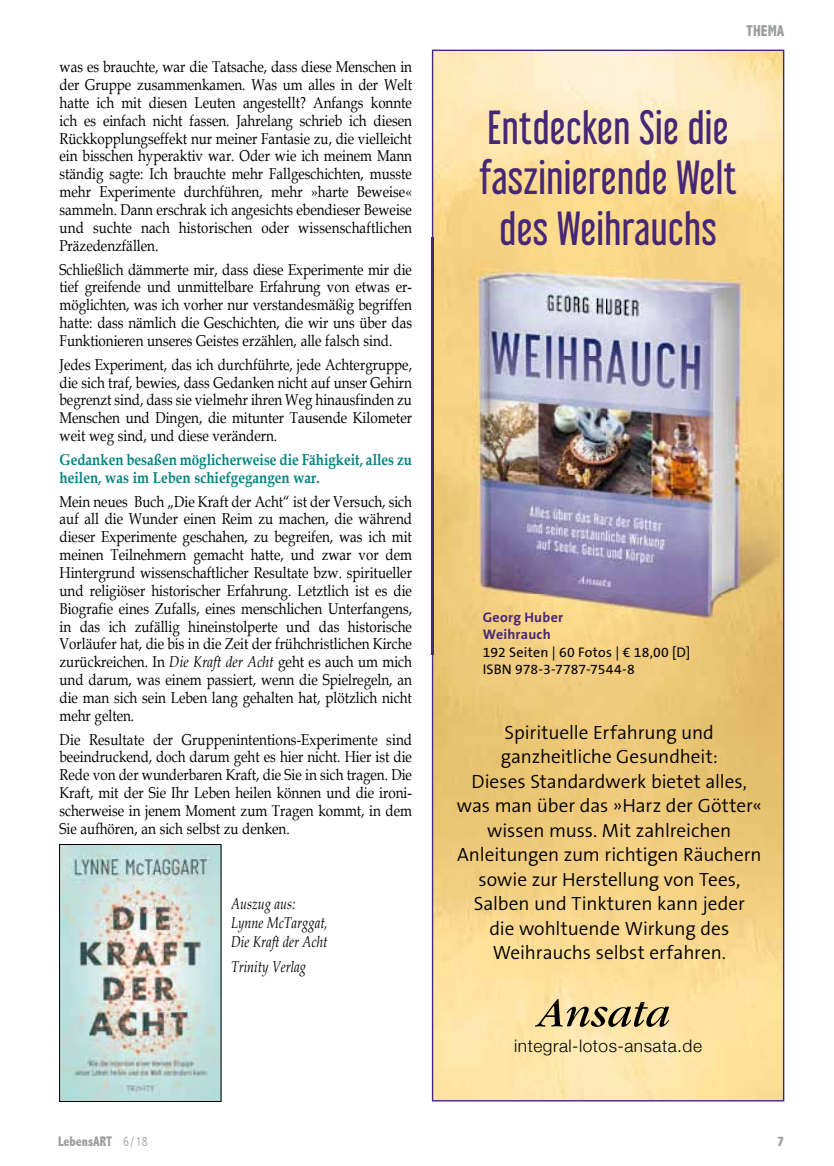
<style>
.page{position:relative;width:834px;height:1166px;background:#fff}
.page>*{position:absolute;margin:0;border:0;box-sizing:border-box;transform-origin:0 0}
.t1{font:42px/50.8px "Libel Suit Rg";letter-spacing:.01em;color:#462775;text-align:center}
.t2{font:300 19.25px/24.5px "The Sans B W4";letter-spacing:-.005em;color:#000;text-align:center}
.t3{font:300 17.32px "Helvetica Neue";letter-spacing:.03em;color:#000}
.t4{font:15.75px/17.8px "Book Antiqua";color:#000;text-align:justify;scale:.85 1}
.t5{font:700 15.75px/17.8px "Book Antiqua";color:#008480;scale:.85 1}
.t6{font:italic 15.75px/19.2px "Book Antiqua";color:#000;scale:.8 1}
.t7{font:800 condensed 15.75px "Abadi";color:#9c9e9f;scale:.92 1}
.t8{font:14px/17.5px "The Sans B W5 Plain";letter-spacing:.015em;color:#000}
.t9{font:700 14px/17.5px "The Sans B W7";letter-spacing:.02em;color:#462775}
.t10{font:800 condensed 14px "Abadi";color:#9c9e9f;scale:.92 1}
.t11{font:800 condensed 14px "Abadi";color:#9c9e9f}
.s1{font-style:italic}
.s2{font-weight:300}
</style>
<div class="page">
<img style="left:61px;top:846px;width:158px;height:253px">
<div style="left:59px;top:844px;width:162px;height:257px;border:1px solid #000"></div>
<svg style="left:432px;top:50px;width:352px;height:1051px;background:#eecf91"></svg>
<img style="left:431px;top:238px;width:348px;height:416px">
<svg style="left:535px;top:999px;width:134px;height:28px;background:#b7a477"></svg>
<p class="t4" style="left:60px;top:58px;width:416px">was es brauchte, war die Tatsache, dass diese Menschen in der Gruppe zusammenkamen. Was um alles in der Welt hatte ich mit diesen Leuten angestellt? Anfangs konnte ich es einfach nicht fassen. Jahrelang schrieb ich diesen Rückkopplungseffekt nur meiner Fantasie zu, die vielleicht ein bisschen hyperaktiv war. Oder wie ich meinem Mann ständig sagte: Ich brauchte mehr Fallgeschichten, musste mehr Experimente durchführen, mehr »harte Beweise« sammeln. Dann erschrak ich angesichts ebendieser Beweise und suchte nach historischen oder wissenschaftlichen Präzedenzfällen.</p>
<p class="t4" style="left:60px;top:260px;width:416px">Schließlich dämmerte mir, dass diese Experimente mir die tief greifende und unmittelbare Erfahrung von etwas er&shy;möglichten, was ich vorher nur verstandesmäßig begriffen hatte: dass nämlich die Geschichten, die wir uns über das Funktionieren unseres Geistes erzählen, alle falsch sind.</p>
<p class="t4" style="left:60px;top:355px;width:416px">Jedes Experiment, das ich durchführte, jede Achtergruppe, die sich traf, bewies, dass Gedanken nicht auf unser Gehirn begrenzt sind, dass sie vielmehr ihren Weg hinausfinden zu Menschen und Dingen, die mitunter Tausende Kilometer weit weg sind, und diese verändern.</p>
<p class="t5" style="left:60px;top:451px;width:416px">Gedanken besaßen möglicherweise die Fähigkeit, alles zu heilen, was im Leben schiefgegangen war.</p>
<p class="t4" style="left:60px;top:492px;width:416px">Mein neues Buch „Die Kraft der Acht“ ist der Versuch, sich auf all die Wunder einen Reim zu machen, die während dieser Experimente geschahen, zu begreifen, was ich mit meinen Teilnehmern gemacht hatte, und zwar vor dem Hintergrund wissenschaftlicher Resultate bzw. spiritueller und religiöser historischer Erfahrung. Letztlich ist es die Biografie eines Zufalls, eines menschlichen Unterfangens, in das ich zufällig hineinstolperte und das historische Vorläufer hat, die bis in die Zeit der frühchristlichen Kirche zurückreichen. In <span class="s1">Die Kraft der Acht</span> geht es auch um mich und darum, was einem passiert, wenn die Spielregeln, an die man sich sein Leben lang gehalten hat, plötzlich nicht mehr gelten.</p>
<p class="t4" style="left:60px;top:730px;width:416px">Die Resultate der Gruppenintentions-Experimente sind beeindruckend, doch darum geht es hier nicht. Hier ist die Rede von der wunderbaren Kraft, die Sie in sich tragen. Die Kraft, mit der Sie Ihr Leben heilen können und die ironi&shy;scherweise in jenem Moment zum Tragen kommt, in dem Sie aufhören, an sich selbst zu denken.</p>
<p class="t10" style="left:58px;top:1133px;width:99px">LebensART <span class="s2">6 / 18</span></p>
<p class="t6" style="left:231px;top:893px;width:122px">Auszug aus:<br>Lynne McTarggat,<br>Die Kraft der Acht</p>
<p class="t6" style="left:231px;top:956px;width:95px">Trinity Verlag</p>
<p class="t7" style="left:746px;top:21px;width:43px">THEMA</p>
<h1 class="t1" style="left:479px;top:97px;width:259px">Entdecken Sie die faszinierende Welt des Weihrauchs</h1>
<p class="t9" style="left:482px;top:608px;width:82px">Georg Huber<br>Weihrauch</p>
<p class="t8" style="left:482px;top:643px;width:209px">192 Seiten | 60 Fotos | € 18,00 [D]<br>ISBN 978-3-7787-7544-8</p>
<p class="t2" style="left:456px;top:720px;width:307px">Spirituelle Erfahrung und ganzheitliche Gesundheit:<br>Dieses Standardwerk bietet alles, was man über das »Harz der Götter« wissen muss. Mit zahlreichen<br>Anleitungen zum richtigen Räuchern sowie zur Herstellung von Tees,<br>Salben und Tinkturen kann jeder<br>die wohltuende Wirkung des<br>Weihrauchs selbst erfahren.</p>
<p class="t3" style="left:514px;top:1032px;width:189px">integral-lotos-ansata.de</p>
<p class="t11" style="left:777px;top:1133px;width:9px">7</p>
</div>
